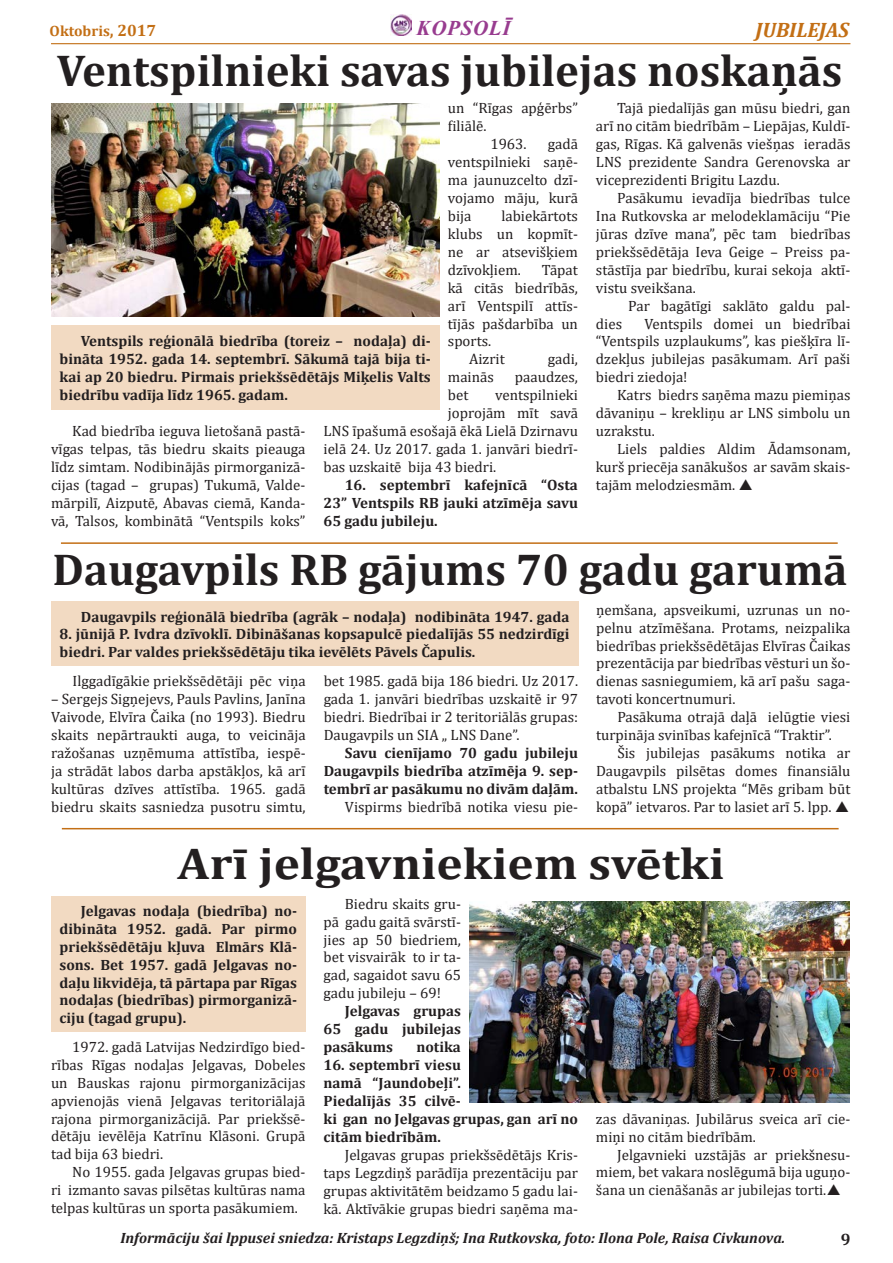
<style>
.page{position:relative;width:893px;height:1263px;background:#fff}
.page>*{position:absolute;margin:0;border:0;box-sizing:border-box;transform-origin:0 0}
.t1{font:700 44.85px "Cambria";color:#231f20}
.t2{font:700 44.85px "Cambria";color:#231f20;scale:1.1 1}
.t3{font:italic 700 21px "Cambria";color:#c36f15}
.t4{font:italic 700 21px "Times New Roman";letter-spacing:.035em;color:#983c8f}
.t5{font:700 16.5px "Cambria";color:#231f20}
.t6{font:15px/18px "Cambria";color:#231f20;text-align:justify}
.t7{font:700 15px/18px "Cambria";color:#231f20;text-align:justify}
.t8{font:italic 700 15px "Cambria";color:#231f20}
.t9{font:700 15px "Cambria";color:#c36f15}
.s1{font-size:16.5px}
</style>
<div class="page">
<img style="left:390px;top:14px;width:21px;height:21px">
<hr style="left:51px;top:43px;width:799px;height:1px;background:#c36f15">
<img style="left:51px;top:104px;width:388px;height:213px">
<div style="left:51px;top:325px;width:388px;height:85px;background:#f2dac2"></div>
<hr style="left:61px;top:542px;width:777px;height:2px;background:#c36f15">
<div style="left:51px;top:601px;width:527px;height:65px;background:#f2dac2"></div>
<hr style="left:62px;top:828px;width:777px;height:1px;background:#c36f15">
<img style="left:469px;top:901px;width:381px;height:202px">
<div style="left:51px;top:896px;width:255px;height:135px;background:#f2dac2"></div>
<p class="t9" style="left:50px;top:20px;width:108px">Oktobris<span class="s1">, 2017</span></p>
<h2 class="t4" style="left:417px;top:13px;width:95px">KOPSOLĪ</h2>
<p class="t3" style="left:755px;top:15px;width:95px">JUBILEJAS</p>
<p class="t1" style="left:57px;top:39px;width:787px">Ventspilnieki savas jubilejas noskaņās</p>
<p class="t6" style="left:448px;top:99px;width:132px">un “Rīgas apģērbs” filiālē.</p>
<p class="t6" style="left:490px;top:135px;width:38px">1963.</p>
<p class="t6" style="left:448px;top:135px;width:132px;text-indent:100px">gadā ventspilnieki saņē&shy;ma jaunuzcelto dzī&shy;vojamo māju, kurā bija</p>
<p class="t6" style="left:448px;top:207px;width:132px;text-indent:53px">labiekārtots klubs un kopmīt&shy;ne ar atsevišķiem dzīvokļiem.</p>
<p class="t6" style="left:448px;top:260px;width:132px;text-indent:94px">Tāpat kā citās biedrībās, arī Ventspilī attīs&shy;tījās pašdarbība un sports.</p>
<p class="t6" style="left:469px;top:350px;width:37px">Aizrit</p>
<p class="t6" style="left:548px;top:350px;width:32px">gadi,</p>
<p class="t6" style="left:448px;top:368px;width:47px">mainās</p>
<p class="t6" style="left:515px;top:368px;width:65px">paaudzes,</p>
<p class="t6" style="left:448px;top:386px;width:22px">bet</p>
<p class="t6" style="left:495px;top:386px;width:84px">ventspilnieki</p>
<p class="t6" style="left:448px;top:404px;width:132px">joprojām mīt savā</p>
<p class="t6" style="left:323px;top:422px;width:256px">LNS īpašumā esošajā ēkā Lielā Dzirnavu</p>
<p class="t6" style="left:323px;top:440px;width:256px">ielā 24. Uz 2017. gada 1. janvāri biedrī-</p>
<p class="t6" style="left:323px;top:458px;width:174px">bas uzskaitē bija 43 biedri.</p>
<p class="t7" style="left:323px;top:475px;width:256px;text-indent:21px">16. septembrī kafejnīcā “Osta 23” Ventspils RB jauki atzīmēja savu 65 gadu jubileju.</p>
<p class="t7" style="left:60px;top:331px;width:373px;text-indent:21px">Ventspils reģionālā biedrība (toreiz – nodaļa) di&shy;bināta 1952. gada 14. septembrī. Sākumā tajā bija ti&shy;kai ap 20 biedru. Pirmais priekšsēdētājs Miķelis Valts biedrību vadīja līdz 1965. gadam.</p>
<p class="t6" style="left:51px;top:422px;width:256px;text-indent:21px">Kad biedrība ieguva lietošanā pastā&shy;vīgas telpas, tās biedru skaits pieauga līdz simtam. Nodibinājās pirmorganizā&shy;cijas (tagad – grupas) Tukumā, Valde&shy;mārpilī, Aizputē, Abavas ciemā, Kanda&shy;vā, Talsos, kombinātā “Ventspils koks”</p>
<p class="t6" style="left:596px;top:99px;width:256px;text-indent:21px">Tajā piedalījās gan mūsu biedri, gan arī no citām biedrībām – Liepājas, Kuldī&shy;gas, Rīgas. Kā galvenās viešņas ieradās LNS prezidente Sandra Gerenovska ar viceprezidenti Brigitu Lazdu.</p>
<p class="t6" style="left:596px;top:189px;width:256px;text-indent:21px">Pasākumu ievadīja biedrības tulce Ina Rutkovska ar melodeklamāciju “Pie jūras dzīve mana”, pēc tam biedrības priekšsēdētāja Ieva Geige – Preiss pa&shy;stāstīja par biedrību, kurai sekoja aktī&shy;vistu sveikšana.</p>
<p class="t6" style="left:628px;top:296px;width:224px">Par bagātīgi saklāto galdu pal-</p>
<p class="t6" style="left:596px;top:314px;width:28px">dies</p>
<p class="t6" style="left:596px;top:314px;width:256px;text-indent:48px">Ventspils domei un biedrībai “Ventspils uzplaukums”, kas piešķīra lī&shy;dzekļus jubilejas pasākumam. Arī paši biedri ziedoja!</p>
<p class="t6" style="left:596px;top:386px;width:256px;text-indent:21px">Katrs biedrs saņēma mazu piemiņas dāvaniņu – krekliņu ar LNS simbolu un uzrakstu.</p>
<p class="t6" style="left:596px;top:440px;width:256px;text-indent:21px">Liels paldies Aldim Ādamsonam, kurš priecēja sanākušos ar savām skais&shy;tajām melodziesmām.</p>
<p class="t1" style="left:53px;top:538px;width:797px">Daugavpils RB gājums 70 gadu garumā</p>
<p class="t7" style="left:81px;top:607px;width:490px">Daugavpils reģionālā biedrība (agrāk – nodaļa) nodibināta 1947. gada</p>
<p class="t7" style="left:60px;top:625px;width:511px">8. jūnijā P. Ivdra dzīvoklī. Dibināšanas kopsapulcē piedalījās 55 nedzirdīgi biedri. Par valdes priekšsēdētāju tika ievēlēts Pāvels Čapulis.</p>
<p class="t6" style="left:596px;top:600px;width:256px">ņemšana, apsveikumi, uzrunas un no&shy;pelnu atzīmēšana. Protams, neizpalika biedrības priekšsēdētājas Elvīras Čaikas prezentācija par biedrības vēsturi un šo&shy;dienas sasniegumiem, kā arī pašu saga&shy;tavoti koncertnumuri.</p>
<p class="t6" style="left:596px;top:708px;width:256px;text-indent:21px">Pasākuma otrajā daļā ielūgtie viesi turpināja svinības kafejnīcā “Traktir”.</p>
<p class="t6" style="left:596px;top:744px;width:256px;text-indent:21px">Šis jubilejas pasākums notika ar Daugavpils pilsētas domes finansiālu atbalstu LNS projekta “Mēs gribam būt kopā” ietvaros. Par to lasiet arī 5. lpp.</p>
<p class="t6" style="left:73px;top:672px;width:235px">Ilggadīgākie priekšsēdētāji pēc viņa</p>
<p class="t6" style="left:51px;top:690px;width:256px">– Sergejs Sigņejevs, Pauls Pavlins, Janīna Vaivode, Elvīra Čaika (no 1993). Biedru skaits nepārtraukti auga, to veicināja ražošanas uzņēmuma attīstība, iespē&shy;ja strādāt labos darba apstākļos, kā arī kultūras dzīves attīstība. 1965. gadā biedru skaits sasniedza pusotru simtu,</p>
<p class="t6" style="left:324px;top:672px;width:256px">bet 1985. gadā bija 186 biedri. Uz 2017. gada 1. janvāri biedrības uzskaitē ir 97 biedri. Biedrībai ir 2 teritoriālās grupas:<br>Daugavpils un SIA „ LNS Dane”.</p>
<p class="t7" style="left:324px;top:743px;width:256px;text-indent:21px">Savu cienījamo 70 gadu jubileju Daugavpils biedrība atzīmēja 9. sep&shy;tembrī ar pasākumu no divām daļām.</p>
<p class="t6" style="left:345px;top:797px;width:235px">Vispirms biedrībā notika viesu pie-</p>
<p class="t2" style="left:177px;top:832px;width:499px">Arī jelgavniekiem svētki</p>
<p class="t7" style="left:60px;top:901px;width:239px;text-indent:21px">Jelgavas nodaļa (biedrība) no&shy;dibināta 1952. gadā. Par pirmo priekšsēdētāju kļuva Elmārs Klā&shy;sons. Bet 1957. gadā Jelgavas no&shy;daļu likvidēja, tā pārtapa par Rīgas nodaļas (biedrības) pirmorganizā&shy;ciju (tagad grupu).</p>
<p class="t6" style="left:51px;top:1037px;width:256px;text-indent:21px">1972. gadā Latvijas Nedzirdīgo bied&shy;rības Rīgas nodaļas Jelgavas, Dobeles un Bauskas rajonu pirmorganizācijas apvienojās vienā Jelgavas teritoriālajā rajona pirmorganizācijā. Par priekšsē&shy;dētāju ievēlēja Katrīnu Klāsoni. Grupā tad bija 63 biedri.</p>
<p class="t6" style="left:51px;top:1163px;width:256px;text-indent:21px">No 1955. gada Jelgavas grupas bied&shy;ri izmanto savas pilsētas kultūras nama telpas kultūras un sporta pasākumiem.</p>
<p class="t6" style="left:324px;top:894px;width:139px;text-indent:21px">Biedru skaits gru&shy;pā gadu gaitā svārstī&shy;jies ap 50 biedriem, bet visvairāk to ir ta&shy;gad, sagaidot savu 65 gadu jubileju – 69!</p>
<p class="t7" style="left:324px;top:1002px;width:139px;text-indent:21px">Jelgavas grupas 65 gadu jubilejas pasākums</p>
<p class="t7" style="left:416px;top:1037px;width:46px">notika</p>
<p class="t7" style="left:323px;top:1055px;width:256px;text-align:left">16. septembrī viesu<br>namā “Jaundobeļi”.<br>Piedalījās 35 cilvē-<br>ki gan no Jelgavas grupas, gan arī no citām biedrībām.</p>
<p class="t6" style="left:323px;top:1146px;width:256px;text-indent:21px">Jelgavas grupas priekšsēdētājs Kris&shy;taps Legzdiņš parādīja prezentāciju par grupas aktivitātēm beidzamo 5 gadu lai&shy;kā. Aktīvākie grupas biedri saņēma ma-</p>
<p class="t6" style="left:596px;top:1109px;width:256px">zas dāvaniņas. Jubilārus sveica arī cie&shy;miņi no citām biedrībām.</p>
<p class="t6" style="left:596px;top:1145px;width:256px;text-indent:21px">Jelgavnieki uzstājās ar priekšnesu&shy;miem, bet vakara noslēgumā bija uguņo&shy;šana un cienāšanās ar jubilejas torti.</p>
<p class="t8" style="left:120px;top:1227px;width:666px">Informāciju šai lppusei sniedza: Kristaps Legzdiņš; Ina Rutkovska, foto: Ilona Pole, Raisa Civkunova.</p>
<p class="t5" style="left:841px;top:1227px;width:11px">9</p>
</div>
